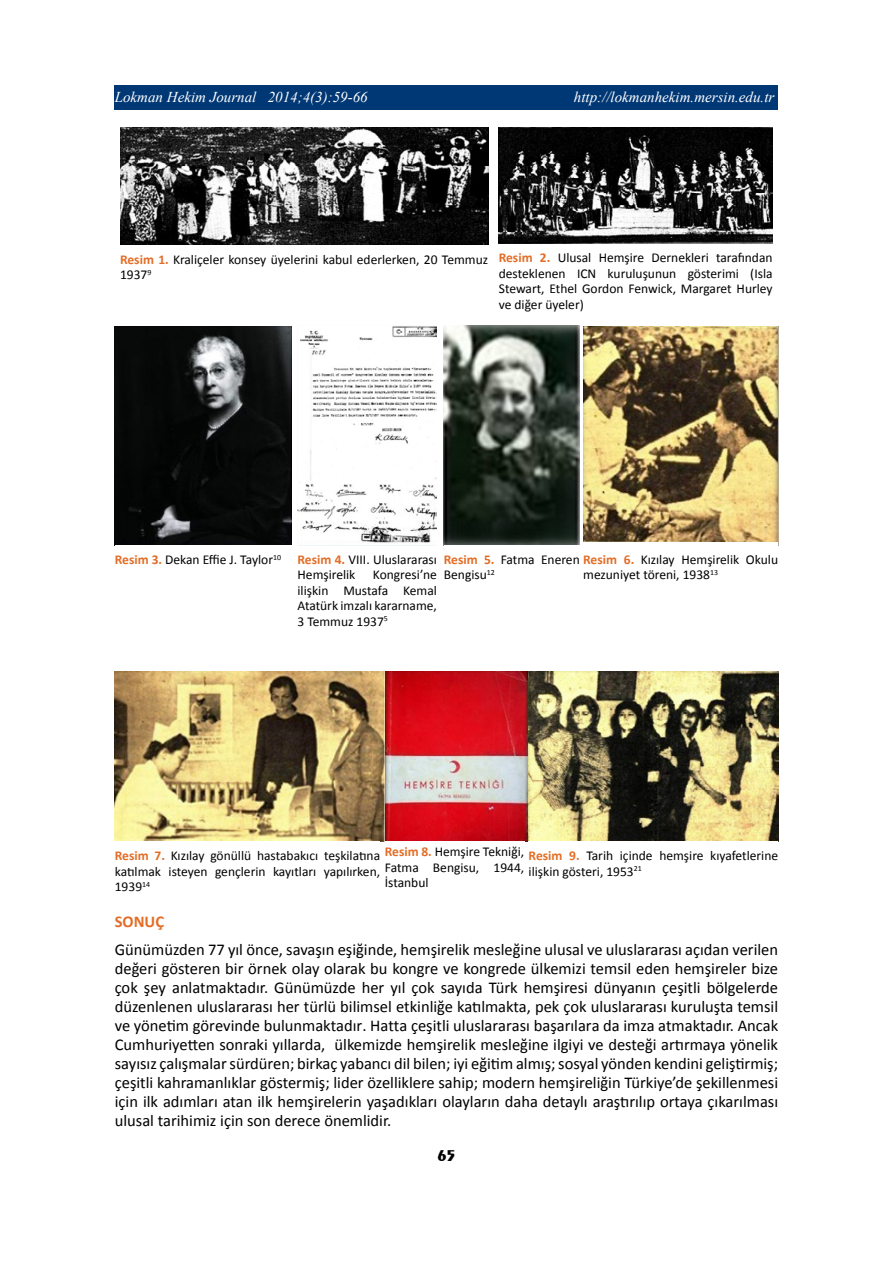
<style>
.page{position:relative;width:893px;height:1263px;background:#fff}
.page>*{position:absolute;margin:0;border:0;box-sizing:border-box;transform-origin:0 0}
.t1{font:16.5px/18.9px "Calibri";color:#000;text-align:justify}
.t2{font:700 16.5px "Calibri";color:#e36d26}
.t3{font:700 16.5px "Exotic 350 BT";color:#000}
.t4{font:italic 15px "Times New Roman";color:#fff}
.t5{font:13.5px/15.5px "Calibri";color:#000}
.s1{font-weight:700;color:#e36d26}
</style>
<div class="page">
<div style="left:115px;top:85px;width:663px;height:24px;background:#003775"></div>
<img style="left:120px;top:128px;width:368px;height:117px">
<img style="left:499px;top:127px;width:274px;height:117px">
<img style="left:115px;top:326px;width:176px;height:219px">
<img style="left:298px;top:326px;width:139px;height:217px">
<img style="left:443px;top:326px;width:137px;height:219px">
<img style="left:583px;top:326px;width:195px;height:216px">
<img style="left:115px;top:672px;width:663px;height:169px">
<p class="t4" style="left:115px;top:86px;width:254px">Lokman Hekim Journal 2014;4(3):59-66</p>
<p class="t4" style="left:574px;top:86px;width:202px">http://lokmanhekim.mersin.edu.tr</p>
<p class="t5" style="left:120px;top:251px;width:369px"><span class="s1">Resim 1.</span> Kraliçeler konsey üyelerini kabul ederlerken, 20 Temmuz<br>1937<sup>9</sup></p>
<p class="t5" style="left:499px;top:250px;width:275px;text-align:justify"><span class="s1">Resim 2.</span> Ulusal Hemşire Dernekleri tarafından desteklenen ICN kuruluşunun gösterimi (Isla Stewart, Ethel Gordon Fenwick, Margaret Hurley ve diğer üyeler)</p>
<p class="t5" style="left:298px;top:552px;width:141px;line-height:15px;text-indent:-183px"><span class="s1">Resim 3.</span> Dekan Effie J. Taylor<sup>10</sup> <span class="s1">Resim 4.</span> VIII. Uluslararası<br>Hemşirelik</p>
<p class="t5" style="left:298px;top:567px;width:141px;text-align:justify;text-indent:75px">Kongresi’ne ilişkin Mustafa Kemal Atatürk imzalı kararname, 3 Temmuz 1937<sup>5</sup></p>
<p class="t5" style="left:444px;top:552px;width:336px"><span class="s1">Resim 5.</span> Fatma Eneren <span class="s1">Resim 6.</span> Kızılay Hemşirelik Okulu<br>Bengisu<sup>12</sup></p>
<p class="t5" style="left:583px;top:567px;width:136px">mezuniyet töreni, 1938<sup>13</sup></p>
<p class="t5" style="left:115px;top:848px;width:267px;text-align:justify"><span class="s1">Resim 7.</span> Kızılay gönüllü hastabakıcı teşkilatına katılmak isteyen gençlerin kayıtları yapılırken, 1939<sup>14</sup></p>
<p class="t5" style="left:385px;top:844px;width:141px;text-align:justify"><span class="s1">Resim 8.</span> Hemşire Tekniği, Fatma Bengisu, 1944, İstanbul</p>
<p class="t5" style="left:529px;top:848px;width:251px"><span class="s1">Resim 9.</span> Tarih içinde hemşire kıyafetlerine ilişkin gösteri, 1953<sup>21</sup></p>
<p class="t2" style="left:115px;top:911px;width:51px">SONUÇ</p>
<p class="t1" style="left:115px;top:940px;width:665px">Günümüzden 77 yıl önce, savaşın eşiğinde, hemşirelik mesleğine ulusal ve uluslararası açıdan verilen değeri gösteren bir örnek olay olarak bu kongre ve kongrede ülkemizi temsil eden hemşireler bize çok şey anlatmaktadır. Günümüzde her yıl çok sayıda Türk hemşiresi dünyanın çeşitli bölgelerde düzenlenen uluslararası her türlü bilimsel etkinliğe katılmakta, pek çok uluslararası kuruluşta temsil ve yönetim görevinde bulunmaktadır. Hatta çeşitli uluslararası başarılara da imza atmaktadır. Ancak Cumhuriyetten sonraki yıllarda, ülkemizde hemşirelik mesleğine ilgiyi ve desteği artırmaya yönelik sayısız çalışmalar sürdüren; birkaç yabancı dil bilen; iyi eğitim almış; sosyal yönden kendini geliştirmiş; çeşitli kahramanlıklar göstermiş; lider özelliklere sahip; modern hemşireliğin Türkiye’de şekillenmesi için ilk adımları atan ilk hemşirelerin yaşadıkları olayların daha detaylı araştırılıp ortaya çıkarılması ulusal tarihimiz için son derece önemlidir.</p>
<p class="t3" style="left:437px;top:1145px;width:19px">65</p>
</div>
